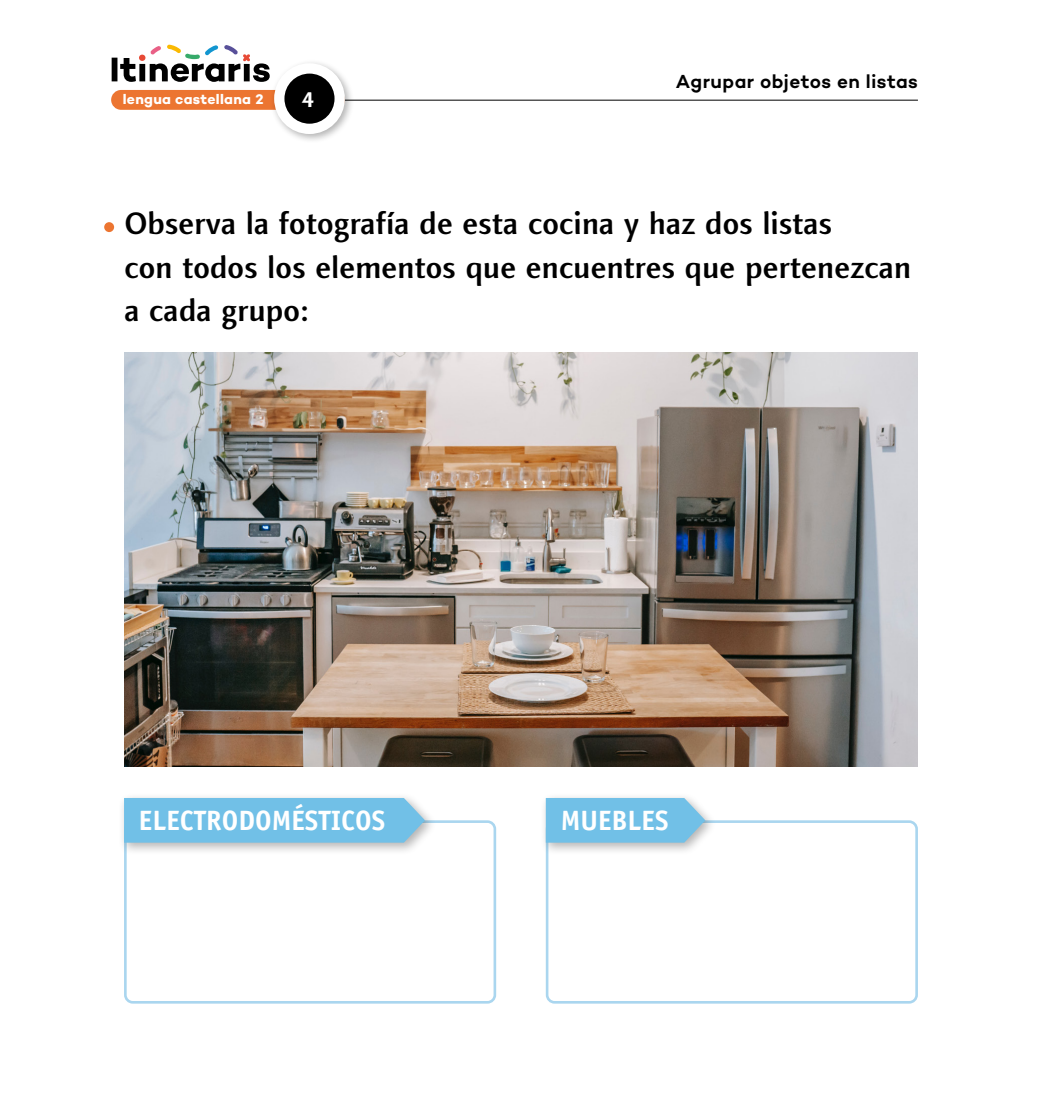
<style>
.page{position:relative;width:1042px;height:1117px;background:#fff}
.page>*{position:absolute;margin:0;border:0;box-sizing:border-box;transform-origin:0 0}
.AD-Ordre{font:500 31.5px/43.8px "Linotype Finnegan";letter-spacing:.01em;color:#000}
.ITI-pas{font:700 28px "Officina Sans LT";color:#fff}
.t1{font:700 22.4px "Linotype Finnegan";color:#fff}
.t2{font:600 19.25px "Campton";letter-spacing:.02em;color:#000}
.t3{font:700 14.17px "Campton";letter-spacing:.02em;color:#fff}
</style>
<div class="page">
<hr style="left:309px;top:100px;width:609px;height:1px;background:#000">
<svg style="left:112px;top:45px;width:158px;height:37px"></svg>
<div style="left:111px;top:90px;width:234px;height:20px;background:#ec7531;border-radius:10px"></div>
<div style="left:270px;top:59px;width:85px;height:85px;background:#000;opacity:.3"></div>
<div style="left:274px;top:63px;width:71px;height:71px;background:#fff;border-radius:50%"></div>
<div style="left:284px;top:74px;width:50px;height:50px;background:#000;border-radius:50%"></div>
<div style="left:104px;top:222px;width:10px;height:10px;background:#ec7531;border-radius:50%"></div>
<img style="left:124px;top:352px;width:794px;height:414px">
<div style="left:124px;top:820px;width:372px;height:183px;border:3px solid #aad6ef;border-radius:7px"></div>
<div style="left:546px;top:820px;width:372px;height:183px;border:3px solid #aad6ef;border-radius:7px"></div>
<div style="left:118px;top:791px;width:319px;height:64px;background:#000;opacity:.3"></div>
<div style="left:124px;top:797px;width:301px;height:45px;background:#71c0e7"></div>
<div style="left:539px;top:791px;width:178px;height:64px;background:#000;opacity:.3"></div>
<svg style="left:546px;top:797px;width:159px;height:45px;background:#7ac3e7"></svg>
<p class="t3" style="left:123px;top:90px;width:142px">lengua castellana 2</p>
<p class="t1" style="left:302px;top:86px;width:14px">4</p>
<p class="t2" style="left:676px;top:69px;width:244px">Agrupar objetos en listas</p>
<p class="AD-Ordre" style="left:124px;top:202px;width:788px">Observa la fotografía de esta cocina y haz dos listas<br>con todos los elementos que encuentres que pertenezcan a cada grupo:</p>
<p class="ITI-pas" style="left:139px;top:802px;width:248px">ELECTRODOMÉSTICOS</p>
<p class="ITI-pas" style="left:561px;top:802px;width:109px">MUEBLES</p>
</div>
